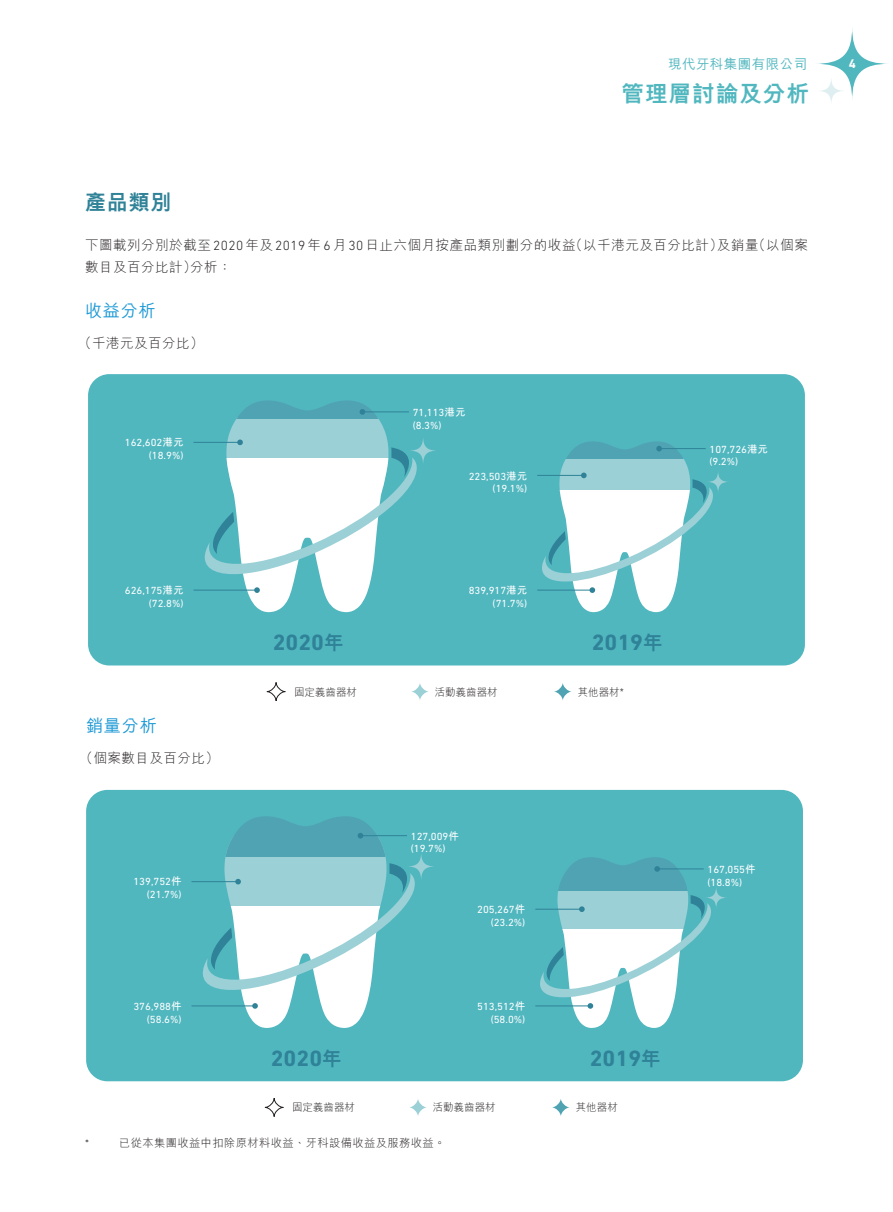
<style>
.page{position:relative;width:893px;height:1212px;background:#fff}
.page>*{position:absolute;margin:0;border:0;box-sizing:border-box;transform-origin:0 0}
.t1{font:700 22.5px "DIN Next LT Pro";color:#2f8297}
.副主標題{font:800 22.5px "M Hei HK";letter-spacing:.045em;color:#51b7bf}
._3__標題{font:800 21px "M Hei HK";color:#2f8297}
.t2{font:800 19.5px "M Hei HK";color:#2f8297}
._4__副標題{font:500 17.25px "M Hei HK";letter-spacing:.035em;color:#1d99d6}
._1__內文{font:300 13.5px/22.5px "M Hei HK";letter-spacing:.04em;color:#231f20}
.t3{font:500 13.5px "M Hei HK";letter-spacing:.035em;color:#51b7bf}
.t4{font:700 12.75px "DIN Next LT Pro";color:#fff}
._2__附註內文{font:300 11.25px "M Hei HK";letter-spacing:.035em;color:#231f20}
._2__附註內文-2{font:300 11.25px "DIN Next LT Pro";color:#231f20}
.t5{font:10.5px/12.6px "DIN Next LT Pro";color:#fff;text-align:right}
.t6{font:300 10.5px "M Hei HK";color:#231f20}
.s1{font-family:"DIN Next LT Pro"}
.s2{font-family:"M Hei HK";font-weight:700}
</style>
<div class="page">
<svg style="left:815px;top:26px;width:75px;height:75px"></svg>
<svg style="left:816px;top:76px;width:30px;height:30px"></svg>
<div style="left:88px;top:374px;width:717px;height:291px;background:#51b7bf;border-radius:21px"></div>
<svg style="left:706px;top:470px;width:24px;height:24px"></svg>
<hr style="left:537px;top:475px;width:47px;height:1px;background:#2f8297">
<hr style="left:193px;top:442px;width:47px;height:1px;background:#2f8297">
<hr style="left:193px;top:590px;width:64px;height:1px;background:#2f8297">
<svg style="left:204px;top:400px;width:213px;height:213px"></svg>
<svg style="left:408px;top:436px;width:30px;height:29px"></svg>
<hr style="left:537px;top:590px;width:55px;height:1px;background:#2f8297">
<svg style="left:542px;top:441px;width:172px;height:172px"></svg>
<svg style="left:267px;top:682px;width:18px;height:19px"></svg>
<div style="left:266px;top:682px;width:20px;height:19px;border:1px solid #231f20;border-radius:50%"></div>
<svg style="left:411px;top:682px;width:18px;height:19px"></svg>
<svg style="left:554px;top:682px;width:18px;height:19px"></svg>
<div style="left:86px;top:790px;width:717px;height:291px;background:#51b7bf;border-radius:21px"></div>
<svg style="left:704px;top:886px;width:24px;height:23px"></svg>
<hr style="left:535px;top:909px;width:47px;height:1px;background:#2f8297">
<hr style="left:192px;top:881px;width:46px;height:1px;background:#2f8297">
<hr style="left:192px;top:1005px;width:63px;height:1px;background:#2f8297">
<svg style="left:203px;top:816px;width:212px;height:212px"></svg>
<svg style="left:406px;top:852px;width:30px;height:29px"></svg>
<hr style="left:535px;top:1005px;width:55px;height:1px;background:#2f8297">
<svg style="left:540px;top:857px;width:172px;height:171px"></svg>
<svg style="left:265px;top:1098px;width:18px;height:18px"></svg>
<div style="left:265px;top:1098px;width:19px;height:18px;border:1px solid #231f20;border-radius:50%"></div>
<svg style="left:409px;top:1098px;width:18px;height:18px"></svg>
<svg style="left:552px;top:1098px;width:18px;height:18px"></svg>
<p class="_3__標題" style="left:85px;top:192px;width:88px">產品類別</p>
<p class="t3" style="left:668px;top:54px;width:141px">現代牙科集團有限公司</p>
<p class="副主標題" style="left:622px;top:82px;width:189px">管理層討論及分析</p>
<p class="_1__內文" style="left:569px;top:233px;width:155px">（以千港元及百分比計）</p>
<p class="_1__內文" style="left:752px;top:233px;width:57px">（以個案</p>
<p class="_1__內文" style="left:190px;top:233px;width:387px;text-indent:-105px">下圖載列分別於截至<span class="s1">2020</span>年及<span class="s1">2019</span>年<span class="s1">6</span>月<span class="s1">30</span>日止六個月按產品類別劃分的收益分析：</p>
<p class="_1__內文" style="left:717px;top:233px;width:43px">及銷量</p>
<p class="_1__內文" style="left:85px;top:256px;width:113px">數目及百分比計）</p>
<p class="_4__副標題" style="left:85px;top:298px;width:72px">收益分析</p>
<p class="_1__內文" style="left:78px;top:332px;width:127px">（千港元及百分比(</p>
<p class="t5" style="left:125px;top:436px;width:60px">162,602<span class="s2">港元</span>)18.9%(</p>
<p class="t5" style="left:125px;top:584px;width:60px">626,175<span class="s2">港元</span>)72.8%(</p>
<p class="_4__副標題" style="left:86px;top:713px;width:72px">銷量分析</p>
<p class="_1__內文" style="left:79px;top:746px;width:141px">（個案數目及百分比(</p>
<p class="t5" style="left:133px;top:875px;width:50px">139,752<span class="s2">件</span>)21.7%(</p>
<p class="t5" style="left:133px;top:1000px;width:50px">376,988<span class="s2">件</span>)58.6%(</p>
<p class="t2" style="left:324px;top:633px;width:21px">年</p>
<p class="t1" style="left:273px;top:629px;width:53px">2020</p>
<p class="t6" style="left:294px;top:686px;width:64px">固定義齒器材</p>
<p class="t2" style="left:322px;top:1049px;width:21px">年</p>
<p class="t1" style="left:271px;top:1045px;width:53px">2020</p>
<p class="t6" style="left:292px;top:1102px;width:64px">固定義齒器材</p>
<p class="t5" style="left:413px;top:406px;width:54px;text-align:left">71,113<span class="s2">港元</span>)8.3%(</p>
<p class="t5" style="left:469px;top:469px;width:60px">223,503<span class="s2">港元</span>)19.1%(</p>
<p class="t5" style="left:469px;top:584px;width:60px">839,917<span class="s2">港元</span>)71.7%(</p>
<p class="t6" style="left:435px;top:686px;width:64px">活動義齒器材</p>
<p class="t5" style="left:411px;top:830px;width:50px;text-align:left">127,009<span class="s2">件</span>)19.7%(</p>
<p class="t5" style="left:477px;top:903px;width:50px">205,267<span class="s2">件</span>)23.2%(</p>
<p class="t5" style="left:477px;top:1000px;width:50px">513,512<span class="s2">件</span>)58.0%(</p>
<p class="t6" style="left:433px;top:1102px;width:64px">活動義齒器材</p>
<p class="_2__附註內文-2" style="left:85px;top:1136px;width:5px">*</p>
<p class="_2__附註內文" style="left:119px;top:1137px;width:328px">已從本集團收益中扣除原材料收益、牙科設備收益及服務收益。</p>
<p class="t5" style="left:709px;top:443px;width:60px;text-align:left">107,726<span class="s2">港元</span>)9.2%(</p>
<p class="t2" style="left:643px;top:633px;width:21px">年</p>
<p class="t1" style="left:592px;top:629px;width:53px">2019</p>
<p class="t6" style="left:578px;top:686px;width:48px">其他器材*</p>
<p class="t5" style="left:707px;top:863px;width:50px;text-align:left">167,055<span class="s2">件</span>)18.8%(</p>
<p class="t2" style="left:641px;top:1049px;width:21px">年</p>
<p class="t1" style="left:590px;top:1045px;width:53px">2019</p>
<p class="t6" style="left:576px;top:1102px;width:43px">其他器材</p>
<p class="t4" style="left:849px;top:57px;width:9px">4</p>
</div>
